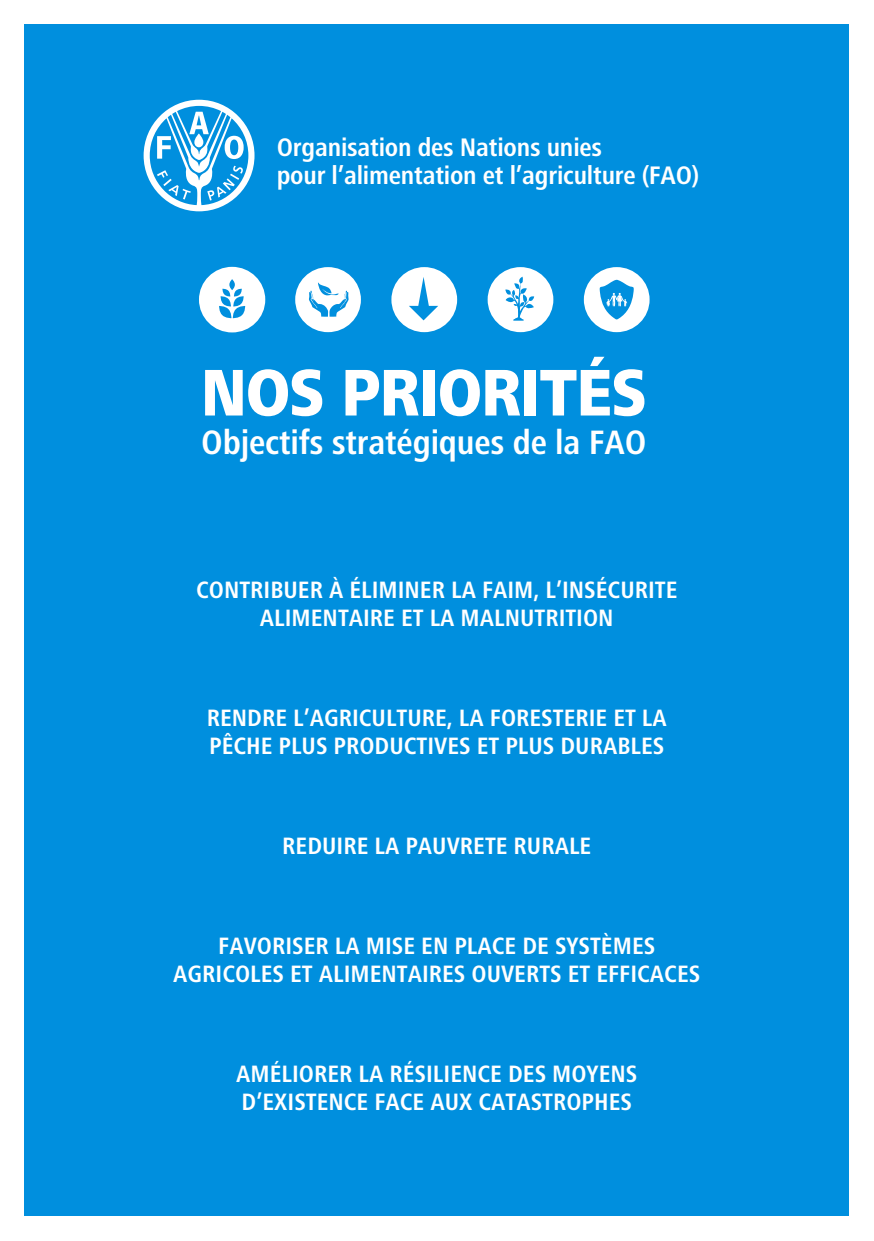
<style>
.page{position:relative;width:874px;height:1241px;background:#fff}
.page>*{position:absolute;margin:0;border:0;box-sizing:border-box;transform-origin:0 0}
.t1{font:800 68.25px "Frutiger Next LT";color:#fff;scale:.84 1}
.t2{font:700 condensed 35px "Frutiger Next LT";letter-spacing:-.005em;color:#fff}
.t3{font:700 condensed 26.25px/28px "Frutiger Next LT";letter-spacing:-.01em;color:#fff}
.t4{font:700 condensed 24.5px/28px "Frutiger Next LT";color:#fff;text-align:center}
</style>
<div class="page">
<div style="left:25px;top:25px;width:823px;height:1190px;background:#008fde"></div>
<svg style="left:583px;top:267px;width:66px;height:65px"></svg>
<svg style="left:487px;top:267px;width:66px;height:65px"></svg>
<svg style="left:295px;top:267px;width:66px;height:65px"></svg>
<svg style="left:391px;top:267px;width:66px;height:65px"></svg>
<svg style="left:199px;top:267px;width:66px;height:65px"></svg>
<svg style="left:143px;top:100px;width:111px;height:111px"></svg>
<p class="t3" style="left:276px;top:133px;width:424px">Organisation des Nations unies<br>pour l’alimentation et l’agriculture (FAO)</p>
<p class="t1" style="left:201px;top:354px;width:531px">NOS PRIORITÉS</p>
<p class="t2" style="left:201px;top:422px;width:446px">Objectifs stratégiques de la FAO</p>
<p class="t4" style="left:196px;top:576px;width:482px">CONTRIBUER À ÉLIMINER LA FAIM, L’INSÉCURITE<br>ALIMENTAIRE ET LA MALNUTRITION</p>
<p class="t4" style="left:206px;top:704px;width:461px;text-align:left">RENDRE L’AGRICULTURE, LA FORESTERIE ET LA<br>PÊCHE PLUS PRODUCTIVES ET PLUS DURABLES</p>
<p class="t4" style="left:282px;top:831px;width:310px">REDUIRE LA PAUVRETE RURALE</p>
<p class="t4" style="left:173px;top:931px;width:528px">FAVORISER LA MISE EN PLACE DE SYSTÈMES<br>AGRICOLES ET ALIMENTAIRES OUVERTS ET EFFICACES</p>
<p class="t4" style="left:236px;top:1059px;width:402px;text-align:left">AMÉLIORER LA RÉSILIENCE DES MOYENS<br>D’EXISTENCE FACE AUX CATASTROPHES</p>
</div>
